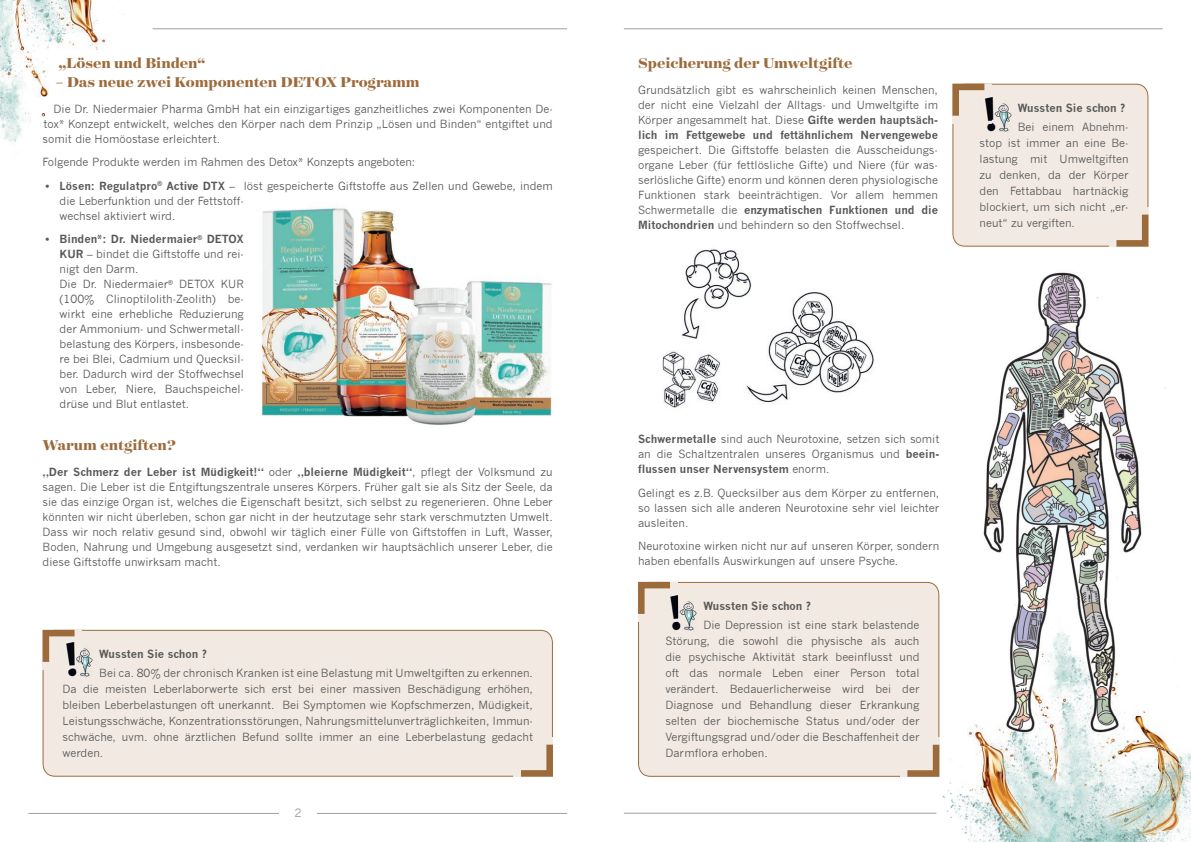
<style>
.page{position:relative;width:1191px;height:842px;background:#fff}
.page>*{position:absolute;margin:0;border:0;box-sizing:border-box;transform-origin:0 0}
.t1{font:700 16.2px "Surveyor Display";color:#9c6b3b}
.t2{font:11.3px "News Gothic";color:#9d9fa2}
.t3{font:11px/15px "News Gothic";color:#57585a;text-align:justify}
.t4{font:700 11px "News Gothic";color:#57585a}
.s1{font-weight:700}
</style>
<div class="page">
<img style="left:0;top:0;width:220px;height:155px">
<img style="left:939px;top:598px;width:35px;height:139px">
<img style="left:1157px;top:746px;width:34px;height:96px">
<img style="left:939px;top:737px;width:83px;height:35px">
<img style="left:1022px;top:746px;width:101px;height:26px">
<img style="left:1123px;top:746px;width:34px;height:96px">
<img style="left:853px;top:772px;width:270px;height:70px">
<hr style="left:28px;top:813px;width:539px;height:1px;background:#9d9fa2">
<hr style="left:624px;top:813px;width:312px;height:1px;background:#9d9fa2">
<div style="left:279px;top:803px;width:38px;height:27px;background:#fff"></div>
<hr style="left:153px;top:28px;width:414px;height:1px;background:#9d9fa2">
<hr style="left:624px;top:28px;width:538px;height:1px;background:#9d9fa2">
<img style="left:974px;top:272px;width:194px;height:474px">
<img style="left:662px;top:249px;width:212px;height:159px">
<div style="left:43px;top:630px;width:510px;height:147px;background:#f2eae2"></div>
<div style="left:513px;top:737px;width:40px;height:40px;background:#f2eae2"></div>
<svg style="left:521px;top:745px;width:32px;height:32px"></svg>
<div style="left:43px;top:630px;width:39px;height:40px;background:#f2eae2"></div>
<svg style="left:43px;top:630px;width:32px;height:32px"></svg>
<img style="left:82px;top:641px;width:12px;height:18px">
<img style="left:61px;top:659px;width:33px;height:19px">
<img style="left:61px;top:641px;width:21px;height:29px">
<div style="left:638px;top:582px;width:301px;height:195px;background:#f2eae2"></div>
<div style="left:899px;top:737px;width:40px;height:40px;background:#f2eae2"></div>
<svg style="left:907px;top:745px;width:32px;height:32px"></svg>
<div style="left:638px;top:582px;width:40px;height:40px;background:#f2eae2"></div>
<svg style="left:638px;top:582px;width:32px;height:32px"></svg>
<img style="left:678px;top:595px;width:19px;height:18px">
<img style="left:665px;top:613px;width:32px;height:18px">
<img style="left:665px;top:595px;width:13px;height:27px">
<div style="left:952px;top:84px;width:196px;height:163px;background:#f2eae2"></div>
<img style="left:992px;top:96px;width:20px;height:19px">
<img style="left:979px;top:115px;width:33px;height:18px">
<img style="left:979px;top:96px;width:13px;height:27px">
<img style="left:260px;top:208px;width:292px;height:217px">
<h1 class="t1" style="left:59px;top:52px;width:148px">„Lösen und Binden“</h1>
<h1 class="t1" style="left:56px;top:71px;width:365px">– Das neue zwei Komponenten DETOX Programm</h1>
<p class="t3" style="left:43px;top:101px;width:512px;text-indent:11px">Die Dr. Niedermaier Pharma GmbH hat ein einzigartiges ganzheitliches zwei Komponenten De&shy;tox* Konzept entwickelt, welches den Körper nach dem Prinzip „Lösen und Binden“ entgiftet und somit die Homöostase erleichtert.</p>
<p class="t3" style="left:43px;top:155px;width:374px">Folgende Produkte werden im Rahmen des Detox* Konzepts angeboten:</p>
<p class="t3" style="left:60px;top:178px;width:495px;text-align:left;text-indent:-14px"><span class="s1">• Lösen: Regulatpro</span><sup>®</sup> <span class="s1">Active DTX</span> – löst gespeicherte Giftstoffe aus Zellen und Gewebe, indem die Leberfunktion und der Fettstoff-<br>wechsel aktiviert wird.</p>
<p class="t3" style="left:60px;top:232px;width:186px;text-align:left;text-indent:-14px"><span class="s1">• Binden*: Dr. Niedermaier</span><sup>®</sup> <span class="s1">DETOX<br>KUR</span> – bindet die Giftstoffe und rei&shy;nigt den Darm.<br>Die Dr. Niedermaier<sup>®</sup> DETOX KUR (100% Clinoptilolith-Zeolith) be&shy;wirkt eine erhebliche Reduzierung der Ammonium- und Schwermetall&shy;belastung des Körpers, insbesonde&shy;re bei Blei, Cadmium und Quecksil&shy;ber. Dadurch wird der Stoffwechsel von Leber, Niere, Bauchspeichel&shy;drüse und Blut entlastet.</p>
<h1 class="t1" style="left:43px;top:435px;width:135px">Warum entgiften?</h1>
<p class="t3" style="left:43px;top:465px;width:512px"><span class="s1">„Der Schmerz der Leber ist Müdigkeit!“</span> oder <span class="s1">„bleierne Müdigkeit“</span>, pflegt der Volksmund zu sagen. Die Leber ist die Entgiftungszentrale unseres Körpers. Früher galt sie als Sitz der Seele, da sie das einzige Organ ist, welches die Eigenschaft besitzt, sich selbst zu regenerieren. Ohne Leber könnten wir nicht überleben, schon gar nicht in der heutzutage sehr stark verschmutzten Umwelt.<br>Dass wir noch relativ gesund sind, obwohl wir täglich einer Fülle von Giftstoffen in Luft, Wasser, Boden, Nahrung und Umgebung ausgesetzt sind, verdanken wir hauptsächlich unserer Leber, die diese Giftstoffe unwirksam macht.</p>
<p class="t4" style="left:99px;top:647px;width:109px">Wussten Sie schon ?</p>
<p class="t3" style="left:62px;top:665px;width:472px;line-height:16px;text-indent:37px">Bei ca. 80% der chronisch Kranken ist eine Belastung mit Umweltgiften zu erkennen.<br>Da die meisten Leberlaborwerte sich erst bei einer massiven Beschädigung erhöhen, bleiben Leberbelastungen oft unerkannt. Bei Symptomen wie Kopfschmerzen, Müdigkeit, Leistungsschwäche, Konzentrationsstörungen, Nahrungsmittelunverträglichkeiten, Immun&shy;schwäche, uvm. ohne ärztlichen Befund sollte immer an eine Leberbelastung gedacht werden.</p>
<p class="t2" style="left:294px;top:806px;width:9px">2</p>
<h1 class="t1" style="left:638px;top:52px;width:216px">Speicherung der Umweltgifte</h1>
<p class="t3" style="left:638px;top:82px;width:301px">Grundsätzlich gibt es wahrscheinlich keinen Menschen, der nicht eine Vielzahl der Alltags- und Umweltgifte im Körper angesammelt hat. Diese <span class="s1">Gifte werden hauptsäch&shy;lich im Fettgewebe und fettähnlichem Nervengewebe</span></p>
<p class="t3" style="left:638px;top:142px;width:301px">gespeichert. Die Giftstoffe belasten die Ausscheidungs&shy;organe Leber (für fettlösliche Gifte) und Niere (für was&shy;serlösliche Gifte) enorm und können deren physiologische Funktionen stark beeinträchtigen. Vor allem hemmen Schwermetalle die <span class="s1">enzymatischen Funktionen und die Mitochondrien</span> und behindern so den Stoffwechsel.</p>
<p class="t4" style="left:1017px;top:101px;width:109px">Wussten Sie schon ?</p>
<p class="t3" style="left:979px;top:119px;width:150px;line-height:16px;text-indent:38px">Bei einem Abnehm&shy;stop ist immer an eine Be&shy;lastung mit Umweltgiften zu denken, da der Körper den Fettabbau hartnäckig blockiert, um sich nicht „er&shy;neut“ zu vergiften.</p>
<p class="t3" style="left:638px;top:432px;width:303px"><span class="s1">Schwermetalle</span> sind auch Neurotoxine, setzen sich somit an die Schaltzentralen unseres Organismus und <span class="s1">beein&shy;flussen unser Nervensystem</span> enorm.</p>
<p class="t3" style="left:638px;top:485px;width:303px">Gelingt es z.B. Quecksilber aus dem Körper zu entfernen, so lassen sich alle anderen Neurotoxine sehr viel leichter ausleiten.</p>
<p class="t3" style="left:638px;top:539px;width:303px">Neurotoxine wirken nicht nur auf unseren Körper, sondern haben ebenfalls Auswirkungen auf unsere Psyche.</p>
<p class="t4" style="left:703px;top:599px;width:109px">Wussten Sie schon ?</p>
<p class="t3" style="left:665px;top:617px;width:255px;line-height:16px;text-indent:38px">Die Depression ist eine stark belastende Störung, die sowohl die physische als auch die psychische Aktivität stark beeinflusst und oft das normale Leben einer Person total verändert. Bedauerlicherweise wird bei der Diagnose und Behandlung dieser Erkrankung selten der biochemische Status und/oder der Vergiftungsgrad und/oder die Beschaffenheit der Darmflora erhoben.</p>
</div>
